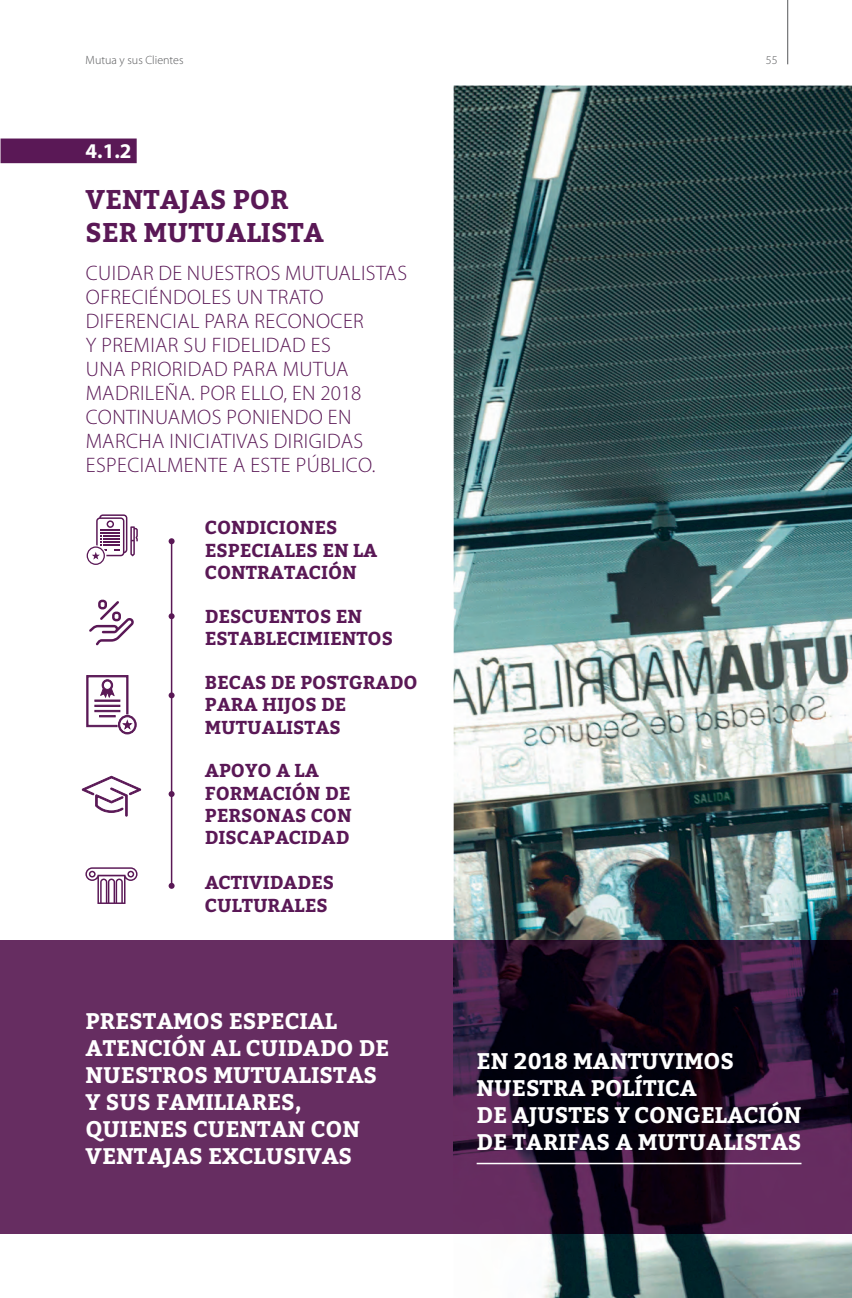
<style>
.page{position:relative;width:852px;height:1298px;background:#fff}
.page>*{position:absolute;margin:0;border:0;box-sizing:border-box;transform-origin:0 0}
.t1{font:700 27px/32.4px "Bitter";color:#5a1856}
.t2{font:700 22.5px/27px "Bitter";color:#fff}
.t3{font:300 21px/24px "Myriad Pro";letter-spacing:.02em;color:#5a1856}
.t4{font:700 21px "Myriad Pro";color:#fff}
.t5{font:700 18.6px/22.4px "Bitter";color:#5a1856}
.t6{font:300 12px "Myriad Pro";color:#57585a}
</style>
<div class="page">
<hr style="left:787px;top:0;width:1px;height:64px;background:#57585a">
<svg style="left:86px;top:675px;width:51px;height:59px"></svg>
<div style="left:95px;top:705px;width:25px;height:2px;background:#5a1856;border:1px solid #5a1856"></div>
<div style="left:95px;top:710px;width:25px;height:2px;background:#5a1856;border:1px solid #5a1856"></div>
<svg style="left:87px;top:514px;width:51px;height:51px"></svg>
<svg style="left:82px;top:776px;width:59px;height:40px"></svg>
<svg style="left:89px;top:600px;width:45px;height:45px"></svg>
<svg style="left:85px;top:867px;width:52px;height:37px"></svg>
<hr style="left:171px;top:541px;width:1px;height:345px;background:#5a1856">
<svg style="left:168px;top:883px;width:6px;height:6px"></svg>
<svg style="left:168px;top:538px;width:6px;height:6px"></svg>
<svg style="left:168px;top:613px;width:6px;height:6px"></svg>
<svg style="left:168px;top:692px;width:6px;height:6px"></svg>
<svg style="left:168px;top:791px;width:6px;height:6px"></svg>
<img style="left:453px;top:86px;width:398px;height:1212px">
<div style="left:1px;top:139px;width:136px;height:24px;background:#5a1856"></div>
<div style="left:1px;top:940px;width:452px;height:294px;background:#662d61"></div>
<img style="left:453px;top:940px;width:398px;height:294px">
<hr style="left:476px;top:1163px;width:325px;height:1px;background:#fff">
<p class="t6" style="left:86px;top:54px;width:99px">Mutua y sus Clientes</p>
<p class="t6" style="left:765px;top:54px;width:13px">55</p>
<p class="t4" style="left:86px;top:137px;width:47px">4.1.2</p>
<p class="t1" style="left:86px;top:184px;width:240px">VENTAJAS POR<br>SER MUTUALISTA</p>
<p class="t3" style="left:86px;top:261px;width:323px">CUIDAR DE NUESTROS MUTUALISTAS<br>OFRECIÉNDOLES UN TRATO<br>DIFERENCIAL PARA RECONOCER<br>Y PREMIAR SU FIDELIDAD ES<br>UNA PRIORIDAD PARA MUTUA<br>MADRILEÑA. POR ELLO, EN 2018<br>CONTINUAMOS PONIENDO EN<br>MARCHA INICIATIVAS DIRIGIDAS<br>ESPECIALMENTE A ESTE PÚBLICO.</p>
<p class="t5" style="left:205px;top:516px;width:174px">CONDICIONES<br>ESPECIALES EN LA<br>CONTRATACIÓN</p>
<p class="t5" style="left:205px;top:605px;width:189px">DESCUENTOS EN<br>ESTABLECIMIENTOS</p>
<p class="t5" style="left:205px;top:671px;width:214px">BECAS DE POSTGRADO<br>PARA HIJOS DE<br>MUTUALISTAS</p>
<p class="t5" style="left:205px;top:760px;width:148px">APOYO A LA<br>FORMACIÓN DE<br>PERSONAS CON<br>DISCAPACIDAD</p>
<p class="t5" style="left:205px;top:872px;width:131px">ACTIVIDADES<br>CULTURALES</p>
<p class="t2" style="left:86px;top:1008px;width:305px">PRESTAMOS ESPECIAL<br>ATENCIÓN AL CUIDADO DE<br>NUESTROS MUTUALISTAS<br>Y SUS FAMILIARES,<br>QUIENES CUENTAN CON<br>VENTAJAS EXCLUSIVAS</p>
<p class="t2" style="left:476px;top:1048px;width:326px">EN 2018 MANTUVIMOS<br>NUESTRA POLÍTICA<br>DE AJUSTES Y CONGELACIÓN<br>DE TARIFAS A MUTUALISTAS</p>
</div>
